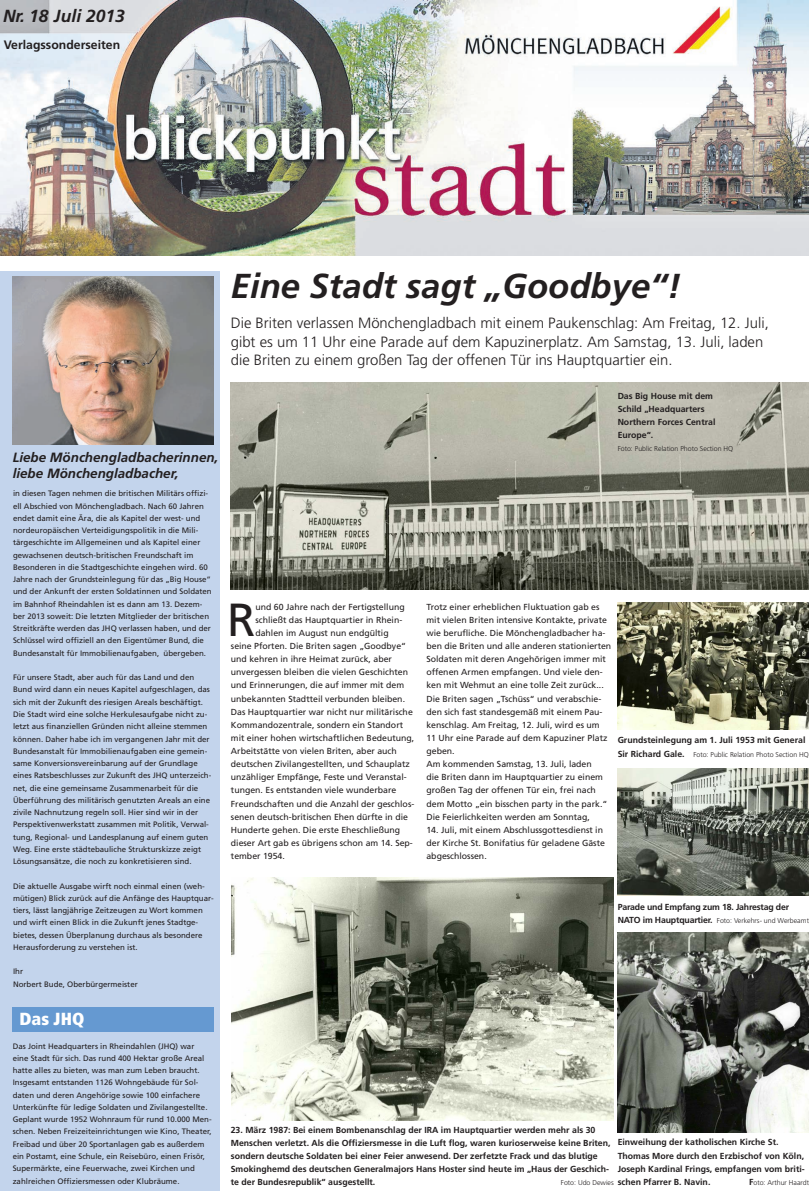
<style>
.page{position:relative;width:809px;height:1191px;background:#fff}
.page>*{position:absolute;margin:0;border:0;box-sizing:border-box;transform-origin:0 0}
.t1{font:46.38px "Frutiger";color:#231f20}
.t2{font:italic 700 34.65px "Frutiger";color:#231f20}
.t3{font:italic 700 17.5px "Frutiger";color:#231f20}
.t4{font:900 condensed 17.5px "Frutiger";color:#fff}
.t5{font:300 14.88px/18.4px "Frutiger";color:#231f20}
.t6{font:italic 700 13.39px/16.1px "Frutiger";color:#231f20}
.t7{font:700 12.25px "Frutiger";color:#231f20}
.t8{font:8.75px/13.1px "Frutiger";color:#231f20}
.t9{font:700 8.75px/13.1px "Frutiger";color:#231f20}
.t10{font:700 8.75px "Frutiger";letter-spacing:-.02em;color:#231f20}
.t11{font:7.88px/12.2px "Frutiger";color:#231f20}
.t12{font:300 7px "Frutiger";color:#231f20}
.s1{font-weight:700;font-size:8.75px}
</style>
<div class="page">
<img style="left:0;top:0;width:808px;height:255px">
<div style="left:0;top:272px;width:220px;height:919px;background:#c3d4ec"></div>
<img style="left:13px;top:276px;width:200px;height:168px">
<img style="left:231px;top:382px;width:578px;height:207px">
<img style="left:232px;top:878px;width:382px;height:242px">
<img style="left:617px;top:602px;width:192px;height:127px">
<div style="left:13px;top:1007px;width:200px;height:24px;background:#6599d1"></div>
<img style="left:617px;top:768px;width:192px;height:127px">
<img style="left:617px;top:933px;width:192px;height:199px">
<h3 class="t3" style="left:3px;top:6px;width:123px">Nr. 18 Juli 2013</h3>
<h3 class="t7" style="left:4px;top:37px;width:118px">Verlagssonderseiten</h3>
<h3 class="t6" style="left:13px;top:449px;width:207px">Liebe Mönchengladbacherinnen, liebe Mönchengladbacher,</h3>
<p class="t11" style="left:13px;top:487px;width:200px">in diesen Tagen nehmen die britischen Militärs offizi&shy;ell Abschied von Mönchengladbach. Nach 60 Jahren endet damit eine Ära, die als Kapitel der west- und nordeuropäischen Verteidigungspolitik in die Mili&shy;tärgeschichte im Allgemeinen und als Kapitel einer gewachsenen deutsch-britischen Freundschaft im Besonderen in die Stadtgeschichte eingehen wird. 60<br>Jahre nach der Grundsteinlegung für das „Big House“ und der Ankunft der ersten Soldatinnen und Soldaten im Bahnhof Rheindahlen ist es dann am 13. Dezem&shy;ber 2013 soweit: Die letzten Mitglieder der britischen Streitkräfte werden das JHQ verlassen haben, und der Schlüssel wird offiziell an den Eigentümer Bund, die Bundesanstalt für Immobilienaufgaben, übergeben.</p>
<p class="t11" style="left:13px;top:671px;width:200px">Für unsere Stadt, aber auch für das Land und den Bund wird dann ein neues Kapitel aufgeschlagen, das sich mit der Zukunft des riesigen Areals beschäftigt.<br>Die Stadt wird eine solche Herkulesaufgabe nicht zu&shy;letzt aus finanziellen Gründen nicht alleine stemmen können. Daher habe ich im vergangenen Jahr mit der Bundesanstalt für Immobilienaufgaben eine gemein&shy;same Konversionsvereinbarung auf der Grundlage eines Ratsbeschlusses zur Zukunft des JHQ unterzeich&shy;net, die eine gemeinsame Zusammenarbeit für die Überführung des militärisch genutzten Areals an eine zivile Nachnutzung regeln soll. Hier sind wir in der Perspektivenwerkstatt zusammen mit Politik, Verwal&shy;tung, Regional- und Landesplanung auf einem guten Weg. Eine erste städtebauliche Strukturskizze zeigt Lösungsansätze, die noch zu konkretisieren sind.</p>
<p class="t11" style="left:13px;top:879px;width:202px">Die aktuelle Ausgabe wirft noch einmal einen (weh&shy;mütigen) Blick zurück auf die Anfänge des Hauptquar&shy;tiers, lässt langjährige Zeitzeugen zu Wort kommen und wirft einen Blick in die Zukunft jenes Stadtge&shy;bietes, dessen Überplanung durchaus als besondere Herausforderung zu verstehen ist.</p>
<p class="t11" style="left:13px;top:965px;width:126px">Ihr<br>Norbert Bude, Oberbürgermeister</p>
<h3 class="t4" style="left:20px;top:1008px;width:66px">Das JHQ</h3>
<p class="t11" style="left:13px;top:1039px;width:200px">Das Joint Headquarters in Rheindahlen (JHQ) war eine Stadt für sich. Das rund 400 Hektar große Areal hatte alles zu bieten, was man zum Leben braucht.<br>Insgesamt entstanden 1126 Wohngebäude für Sol&shy;daten und deren Angehörige sowie 100 einfachere Unterkünfte für ledige Soldaten und Zivilangestellte.<br>Geplant wurde 1952 Wohnraum für rund 10.000 Men&shy;schen. Neben Freizeiteinrichtungen wie Kino, Theater, Freibad und über 20 Sportanlagen gab es außerdem ein Postamt, eine Schule, ein Reisebüro, einen Frisör, Supermärkte, eine Feuerwache, zwei Kirchen und zahlreichen Offiziersmessen oder Klubräume.</p>
<h2 class="t2" style="left:231px;top:265px;width:452px">Eine Stadt sagt „Goodbye“!</h2>
<h3 class="t5" style="left:231px;top:314px;width:539px">Die Briten verlassen Mönchengladbach mit einem Paukenschlag: Am Freitag, 12. Juli, gibt es um 11 Uhr eine Parade auf dem Kapuzinerplatz. Am Samstag, 13. Juli, laden die Briten zu einem großen Tag der offenen Tür ins Hauptquartier ein.</h3>
<p class="t9" style="left:617px;top:389px;width:99px">Das Big House mit dem<br>Schild „Headquarters<br>Northern Forces Central<br>Europe“.</p>
<p class="t12" style="left:617px;top:445px;width:117px">Foto: Public Relation Photo Section HQ</p>
<h1 class="t1" style="left:227px;top:592px;width:30px">R</h1>
<p class="t8" style="left:255px;top:600px;width:151px">und 60 Jahre nach der Fertigstellung</p>
<p class="t8" style="left:255px;top:613px;width:148px">schließt das Hauptquartier in Rhein-</p>
<p class="t8" style="left:255px;top:626px;width:135px">dahlen im August nun endgültig</p>
<p class="t8" style="left:231px;top:639px;width:177px">seine Pforten. Die Briten sagen „Goodbye“</p>
<p class="t8" style="left:231px;top:652px;width:162px">und kehren in ihre Heimat zurück, aber</p>
<p class="t8" style="left:231px;top:665px;width:178px">unvergessen bleiben die vielen Geschichten</p>
<p class="t8" style="left:231px;top:679px;width:175px">und Erinnerungen, die auf immer mit dem</p>
<p class="t8" style="left:231px;top:692px;width:176px">unbekannten Stadtteil verbunden bleiben.</p>
<p class="t8" style="left:231px;top:705px;width:183px">Das Hauptquartier war nicht nur militärische</p>
<p class="t8" style="left:231px;top:718px;width:174px">Kommandozentrale, sondern ein Standort</p>
<p class="t8" style="left:231px;top:731px;width:185px">mit einer hohen wirtschaftlichen Bedeutung,</p>
<p class="t8" style="left:231px;top:744px;width:167px">Arbeitstätte von vielen Briten, aber auch</p>
<p class="t8" style="left:231px;top:757px;width:180px">deutschen Zivilangestellten, und Schauplatz</p>
<p class="t8" style="left:231px;top:770px;width:177px">unzähliger Empfänge, Feste und Veranstal-</p>
<p class="t8" style="left:231px;top:784px;width:167px">tungen. Es entstanden viele wunderbare</p>
<p class="t8" style="left:231px;top:797px;width:185px">Freundschaften und die Anzahl der geschlos-</p>
<p class="t8" style="left:231px;top:810px;width:178px">senen deutsch-britischen Ehen dürfte in die</p>
<p class="t8" style="left:231px;top:823px;width:171px">Hunderte gehen. Die erste Eheschließung</p>
<p class="t8" style="left:231px;top:836px;width:183px">dieser Art gab es übrigens schon am 14. Sep-</p>
<p class="t8" style="left:231px;top:849px;width:55px">tember 1954.</p>
<p class="t8" style="left:426px;top:600px;width:186px">Trotz einer erheblichen Fluktuation gab es mit vielen Briten intensive Kontakte, private wie berufliche. Die Mönchengladbacher ha&shy;ben die Briten und alle anderen stationierten Soldaten mit deren Angehörigen immer mit offenen Armen empfangen. Und viele den&shy;ken mit Wehmut an eine tolle Zeit zurück...<br>Die Briten sagen „Tschüss“ und verabschie&shy;den sich fast standesgemäß mit einem Pau&shy;kenschlag. Am Freitag, 12. Juli, wird es um 11 Uhr eine Parade auf dem Kapuziner Platz geben.<br>Am kommenden Samstag, 13. Juli, laden<br>die Briten dann im Hauptquartier zu einem großen Tag der offenen Tür ein, frei nach dem Motto „ein bisschen party in the park.“ Die Feierlichkeiten werden am Sonntag,</p>
<p class="t8" style="left:426px;top:823px;width:180px">14. Juli, mit einem Abschlussgottesdienst in der Kirche St. Bonifatius für geladene Gäste abgeschlossen.</p>
<p class="t9" style="left:617px;top:734px;width:189px">Grundsteinlegung am 1. Juli 1953 mit General</p>
<p class="t12" style="left:617px;top:750px;width:193px"><span class="s1">Sir Richard Gale.</span> Foto: Public Relation Photo Section HQ</p>
<p class="t10" style="left:617px;top:901px;width:173px">Parade und Empfang zum 18. Jahrestag der</p>
<p class="t12" style="left:617px;top:916px;width:193px"><span class="s1">NATO im Hauptquartier.</span> Foto: Verkehrs- und Werbeamt</p>
<p class="t9" style="left:231px;top:1123px;width:381px">23. März 1987: Bei einem Bombenanschlag der IRA im Hauptquartier werden mehr als 30<br>Menschen verletzt. Als die Offiziersmesse in die Luft flog, waren kurioserweise keine Briten, sondern deutsche Soldaten bei einer Feier anwesend. Der zerfetzte Frack und das blutige Smokinghemd des deutschen Generalmajors Hans Hoster sind heute im „Haus der Geschich&shy;te der Bundesrepublik“ ausgestellt.</p>
<p class="t9" style="left:617px;top:1135px;width:189px">Einweihung der katholischen Kirche St.<br>Thomas More durch den Erzbischof von Köln, Joseph Kardinal Frings, empfangen vom briti&shy;schen Pfarrer B. Navin.</p>
<p class="t12" style="left:749px;top:1178px;width:61px"><span class="s1">F</span>oto: Arthur Haardt</p>
<p class="t12" style="left:561px;top:1178px;width:54px">Foto: Udo Dewies</p>
</div>
